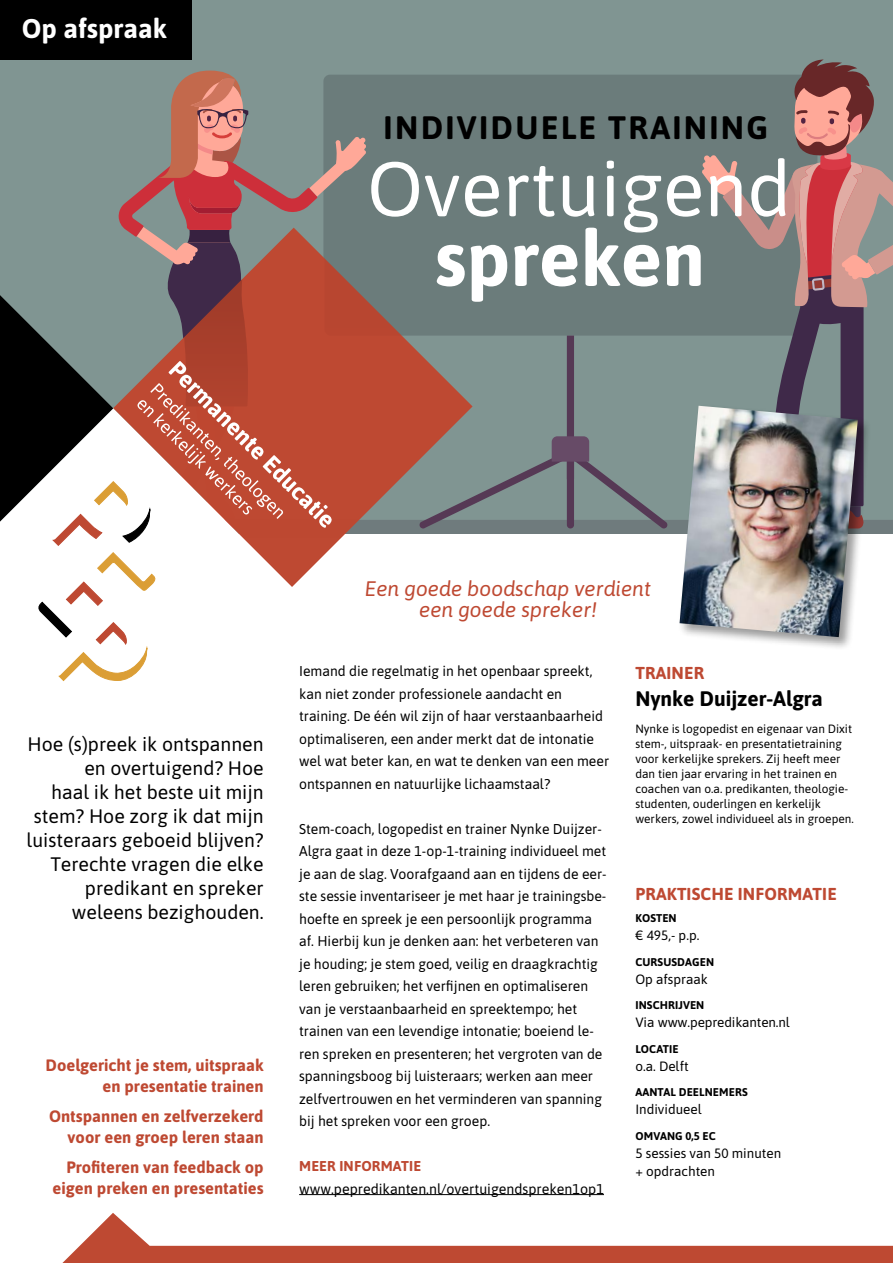
<style>
.page{position:relative;width:893px;height:1263px;background:#fff}
.page>*{position:absolute;margin:0;border:0;box-sizing:border-box;transform-origin:0 0}
.t1{font:77.25px "Asap";color:#fff}
.t2{font:700 77.25px "Asap";color:#fff}
.t3{font:700 32.4px "Asap";letter-spacing:.07em;color:#000}
.t4{font:700 27px "Asap";color:#fff}
.t5{font:italic 21px/21px "Asap";color:#be4932;text-align:center}
.t6{font:700 21px "Asap";color:#000}
.t7{font:19.5px/24px "Asap";color:#000;text-align:right}
.t8{font:700 17.25px "Asap";letter-spacing:.01em;color:#be4932}
.t9{font:700 16.5px/21px "Asap";color:#be4932;text-align:right}
.t10{font:14.25px/22.5px "Asap";color:#000}
.t11{font:700 14.25px "Asap";letter-spacing:.01em;color:#be4932}
.t12{font:13.5px/18px "Asap";color:#000}
.t13{font:12px/15px "Asap";color:#000}
.t14{font:700 11.25px "Asap";letter-spacing:.01em;color:#000}
</style>
<div class="page">
<div style="left:0;top:0;width:893px;height:534px;background:#809592"></div>
<div style="left:0;top:0;width:191px;height:60px;background:#000"></div>
<svg style="left:62px;top:1213px;width:831px;height:50px"></svg>
<hr style="left:299px;top:1194px;width:305px;height:1px;background:#000">
<svg style="left:38px;top:552px;width:112px;height:129px"></svg>
<div style="left:678px;top:404px;width:194px;height:247px;background:#000;opacity:.4"></div>
<img style="left:679px;top:546px;width:179px;height:91px">
<svg style="left:113px;top:546px;width:220px;height:41px"></svg>
<svg style="left:0;top:60px;width:893px;height:486px"></svg>
<h3 class="t4" style="left:22px;top:10px;width:147px">Op afspraak</h3>
<h2 class="t3" style="left:384px;top:105px;width:386px">INDIVIDUELE TRAINING</h2>
<h1 class="t1" style="left:367px;top:135px;width:426px">Overtuigend</h1>
<h1 class="t2" style="left:434px;top:204px;width:272px">spreken</h1>
<h3 class="t7" style="left:27px;top:731px;width:238px">Hoe (s)preek ik ontspannen en overtuigend? Hoe<br>haal ik het beste uit mijn stem? Hoe zorg ik dat mijn luisteraars geboeid blijven?<br>Terechte vragen die elke predikant en spreker weleens bezighouden.</h3>
<p class="t9" style="left:46px;top:1054px;width:219px">Doelgericht je stem, uitspraak en presentatie trainen</p>
<p class="t9" style="left:49px;top:1105px;width:216px">Ontspannen en zelfverzekerd voor een groep leren staan</p>
<p class="t9" style="left:53px;top:1156px;width:213px">Profiteren van feedback op eigen preken en presentaties</p>
<h3 class="t5" style="left:365px;top:578px;width:288px">Een goede boodschap verdient een goede spreker!</h3>
<p class="t10" style="left:299px;top:659px;width:311px">Iemand die regelmatig in het openbaar spreekt, kan niet zonder professionele aandacht en training. De één wil zijn of haar verstaanbaarheid optimaliseren, een ander merkt dat de intonatie wel wat beter kan, en wat te denken van een meer ontspannen en natuurlijke lichaamstaal?</p>
<p class="t10" style="left:299px;top:817px;width:309px">Stem-coach, logopedist en trainer Nynke Duijzer-Algra gaat in deze 1-op-1-training individueel met je aan de slag. Voorafgaand aan en tijdens de eer&shy;ste sessie inventariseer je met haar je trainingsbe&shy;hoefte en spreek je een persoonlijk programma af. Hierbij kun je denken aan: het verbeteren van je houding; je stem goed, veilig en draagkrachtig leren gebruiken; het verfijnen en optimaliseren van je verstaanbaarheid en spreektempo; het trainen van een levendige intonatie; boeiend le&shy;ren spreken en presenteren; het vergroten van de spanningsboog bij luisteraars; werken aan meer zelfvertrouwen en het verminderen van spanning bij het spreken voor een groep.</p>
<p class="t11" style="left:299px;top:1156px;width:123px">MEER INFORMATIE</p>
<p class="t10" style="left:299px;top:1177px;width:306px">www.pepredikanten.nl/overtuigendspreken1op1</p>
<p class="t8" style="left:635px;top:661px;width:70px">TRAINER</p>
<h3 class="t6" style="left:635px;top:684px;width:189px">Nynke Duijzer-Algra</h3>
<p class="t13" style="left:635px;top:721px;width:220px">Nynke is logopedist en eigenaar van Dixit stem-, uitspraak- en presentatietraining voor kerkelijke sprekers. Zij heeft meer dan tien jaar ervaring in het trainen en coachen van o.a. predikanten, theologie&shy;studenten, ouderlingen en kerkelijk werkers, zowel individueel als in groepen.</p>
<p class="t8" style="left:635px;top:881px;width:203px">PRAKTISCHE INFORMATIE</p>
<p class="t14" style="left:635px;top:910px;width:43px">KOSTEN</p>
<p class="t12" style="left:635px;top:926px;width:66px">€ 495,- p.p.</p>
<p class="t14" style="left:635px;top:954px;width:80px">CURSUSDAGEN</p>
<p class="t12" style="left:635px;top:969px;width:74px">Op afspraak</p>
<p class="t14" style="left:635px;top:997px;width:70px">INSCHRIJVEN</p>
<p class="t12" style="left:635px;top:1013px;width:156px">Via www.pepredikanten.nl</p>
<p class="t14" style="left:635px;top:1041px;width:45px">LOCATIE</p>
<p class="t12" style="left:635px;top:1056px;width:55px">o.a. Delft</p>
<p class="t14" style="left:635px;top:1084px;width:114px">AANTAL DEELNEMERS</p>
<p class="t12" style="left:635px;top:1100px;width:68px">Individueel</p>
<p class="t14" style="left:635px;top:1128px;width:82px">OMVANG 0,5 EC</p>
<p class="t12" style="left:635px;top:1143px;width:147px">5 sessies van 50 minuten + opdrachten</p>
</div>
